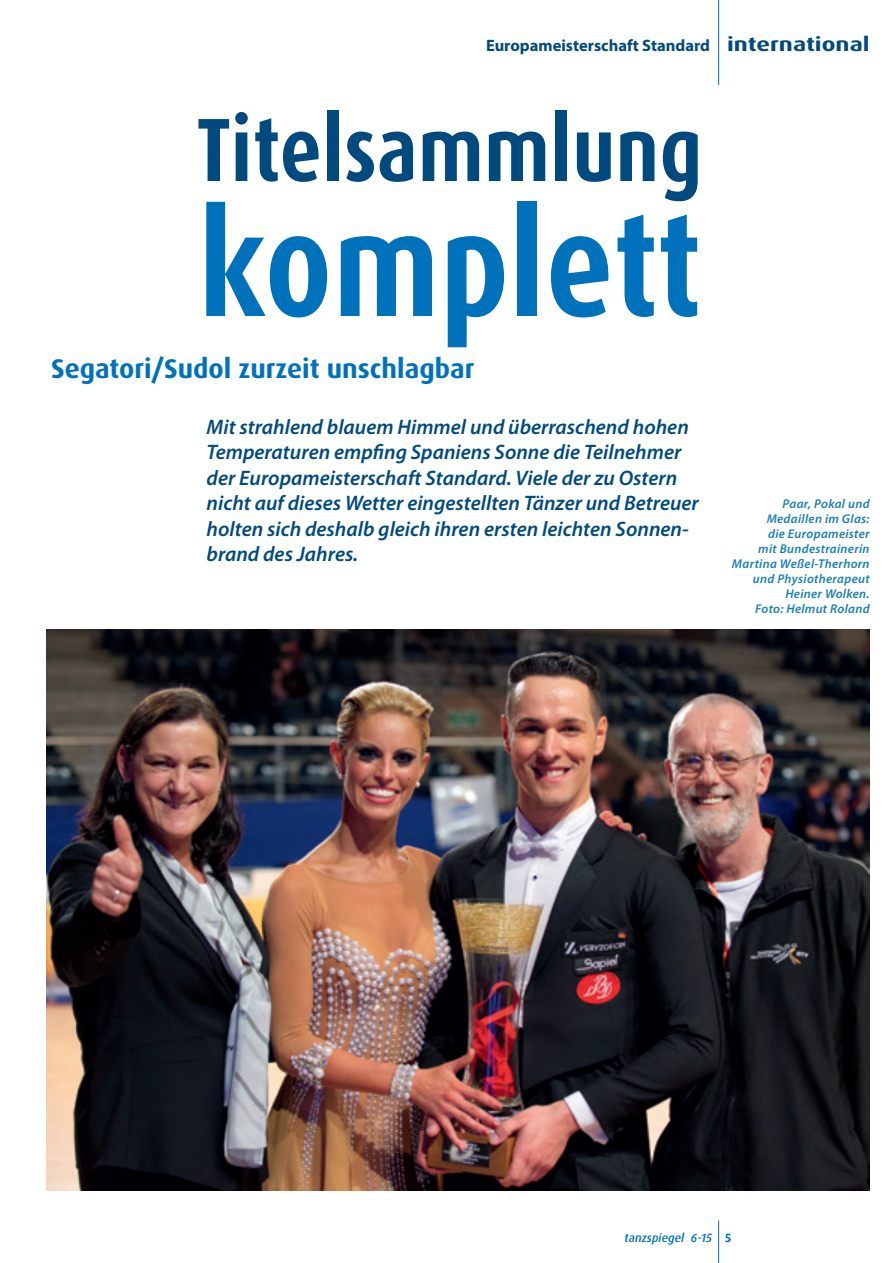
<style>
.page{position:relative;width:893px;height:1263px;background:#fff}
.page>*{position:absolute;margin:0;border:0;box-sizing:border-box;transform-origin:0 0}
.t1{font:700 145.5px "Dax Condensed";color:#0072bc}
.t2{font:700 90px "Dax Condensed";color:#004a7f}
.t3{font:700 27px "Dax OT";color:#0072bc}
.t4{font:italic 600 21px/25.5px "Myriad Pro";color:#004a7f}
.t5{font:700 16.5px "Myriad Pro";color:#004a7f}
.t6{font:italic 600 12.75px/14.9px "Myriad Pro";letter-spacing:.025em;color:#197eb7;text-align:right}
.t7{font:italic 500 12px "Dax OT";color:#0072bc}
.s1{font-family:"Dax OT";font-size:19.5px}
.s2{font-weight:700;font-style:normal}
</style>
<div class="page">
<hr style="left:718px;top:1220px;width:1px;height:43px;background:#0072bc">
<hr style="left:718px;top:0;width:1px;height:85px;background:#0072bc">
<img style="left:47px;top:629px;width:823px;height:562px">
<p class="t5" style="left:486px;top:36px;width:385px">Europameisterschaft Standard <span class="s1">international</span></p>
<h2 class="t2" style="left:197px;top:97px;width:507px">Titelsammlung</h2>
<h1 class="t1" style="left:198px;top:181px;width:504px">komplett</h1>
<p class="t3" style="left:51px;top:357px;width:425px">Segatori/Sudol zurzeit unschlagbar</p>
<p class="t4" style="left:207px;top:416px;width:494px">Mit strahlend blauem Himmel und überraschend hohen Temperaturen empfing Spaniens Sonne die Teilnehmer der Europameisterschaft Standard. Viele der zu Ostern nicht auf dieses Wetter eingestellten Tänzer und Betreuer holten sich deshalb gleich ihren ersten leichten Sonnen&shy;brand des Jahres.</p>
<p class="t6" style="left:732px;top:498px;width:139px">Paar, Pokal und<br>Medaillen im Glas:<br>die Europameister<br>mit Bundestrainerin<br>Martina Weßel-Therhorn und Physiotherapeut<br>Heiner Wolken.<br>Foto: Helmut Roland</p>
<p class="t7" style="left:625px;top:1230px;width:108px">tanzspiegel 6-15 <span class="s2">5</span></p>
</div>
